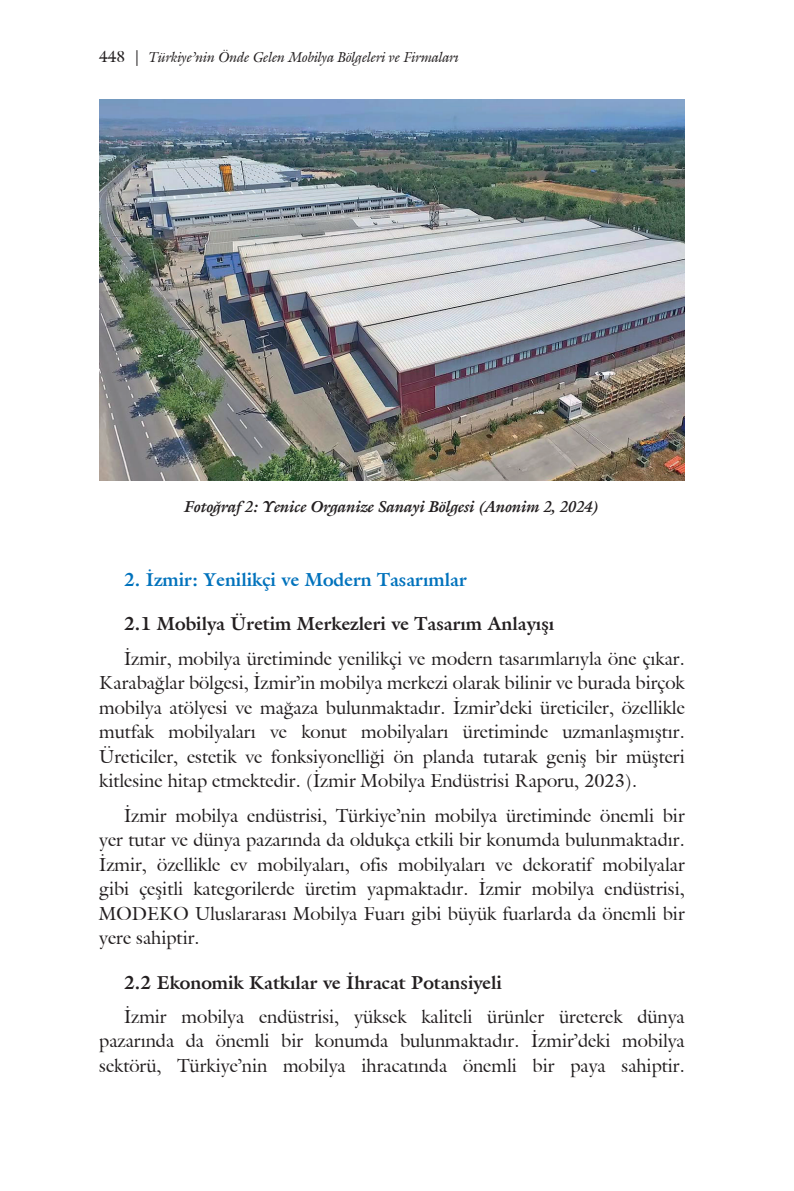
<style>
.page{position:relative;width:794px;height:1191px;background:#fff}
.page>*{position:absolute;margin:0;border:0;box-sizing:border-box;transform-origin:0 0}
.t1{font:18.38px/24.5px "Galliard IT Cby BT";color:#231f20;text-align:justify}
.t2{font:700 18.38px "Galliard IT Cby BT";color:#231f20}
.t3{font:700 18.38px "Galliard IT Cby BT";color:#0072bc}
.t4{font:italic 700 15.75px "Galliard IT Cby BT";color:#231f20}
.t5{font:italic 14px "Galliard IT Cby BT";color:#231f20}
.s1{font-style:normal;font-size:15.75px}
</style>
<div class="page">
<img style="left:99px;top:99px;width:586px;height:381px">
<p class="t5" style="left:99px;top:47px;width:361px"><span class="s1">448 |</span> Türkiye’nin Önde Gelen Mobilya Bölgeleri ve Firmaları</p>
<p class="t4" style="left:185px;top:496px;width:416px">Fotoğraf 2: Yenice Organize Sanayi Bölgesi (Anonim 2, 2024)</p>
<p class="t3" style="left:124px;top:567px;width:344px">2. İzmir: Yenilikçi ve Modern Tasarımlar</p>
<p class="t2" style="left:124px;top:612px;width:432px">2.1 Mobilya Üretim Merkezleri ve Tasarım Anlayışı</p>
<p class="t1" style="left:99px;top:646px;width:587px;text-indent:25px">İzmir, mobilya üretiminde yenilikçi ve modern tasarımlarıyla öne çıkar.<br>Karabağlar bölgesi, İzmir’in mobilya merkezi olarak bilinir ve burada birçok mobilya atölyesi ve mağaza bulunmaktadır. İzmir’deki üreticiler, özellikle mutfak mobilyaları ve konut mobilyaları üretiminde uzmanlaşmıştır.<br>Üreticiler, estetik ve fonksiyonelliği ön planda tutarak geniş bir müşteri kitlesine hitap etmektedir. (İzmir Mobilya Endüstrisi Raporu, 2023).</p>
<p class="t1" style="left:99px;top:803px;width:587px;text-indent:25px">İzmir mobilya endüstrisi, Türkiye’nin mobilya üretiminde önemli bir yer tutar ve dünya pazarında da oldukça etkili bir konumda bulunmaktadır.<br>İzmir, özellikle ev mobilyaları, ofis mobilyaları ve dekoratif mobilyalar gibi çeşitli kategorilerde üretim yapmaktadır. İzmir mobilya endüstrisi, MODEKO Uluslararası Mobilya Fuarı gibi büyük fuarlarda da önemli bir yere sahiptir.</p>
<p class="t2" style="left:124px;top:970px;width:379px">2.2 Ekonomik Katkılar ve İhracat Potansiyeli</p>
<p class="t1" style="left:99px;top:1004px;width:587px;text-indent:25px">İzmir mobilya endüstrisi, yüksek kaliteli ürünler üreterek dünya pazarında da önemli bir konumda bulunmaktadır. İzmir’deki mobilya sektörü, Türkiye’nin mobilya ihracatında önemli bir paya sahiptir.</p>
</div>
